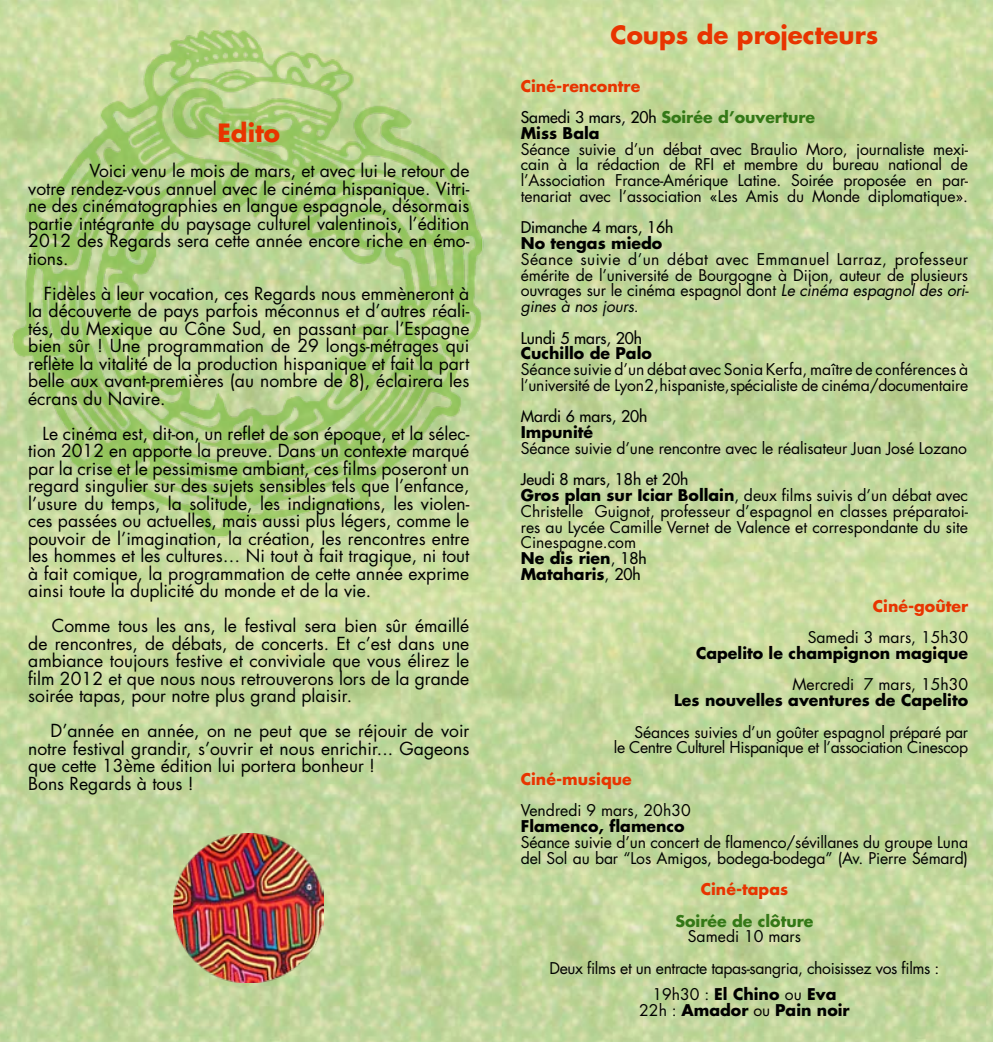
<style>
.page{position:relative;width:993px;height:1042px;background:#fff}
.page>*{position:absolute;margin:0;border:0;box-sizing:border-box;transform-origin:0 0}
.t1{font:700 24.5px "Futura";color:#e83400}
.t2{font:17.5px/17.5px "Futura";color:#000;text-align:justify}
.t3{font:15.75px/15.8px "Futura";letter-spacing:-.01em;color:#000}
.t4{font:700 15.75px/15.8px "Futura";color:#000;text-align:center}
.t5{font:700 15.75px/31.5px "Futura";color:#347817}
.t6{font:15.75px "Futura";color:#000}
.t7{font:700 15.75px "Futura";color:#e83400}
.s1{color:#e83400}
.s2{font-weight:400;color:#000}
.s3{font-style:italic}
.s4{font-style:inherit}
.s5{font-weight:700}
.s6{font-weight:400}
</style>
<div class="page">
<img style="left:0;top:0;width:992px;height:1042px">
<img style="left:0;top:25px;width:484px;height:525px">
<img style="left:173px;top:833px;width:150px;height:150px">
<h1 class="t1" style="left:217px;top:117px;width:64px">Edito</h1>
<p class="t2" style="left:28px;top:162px;width:442px;text-indent:61px">Voici venu le mois de mars, et avec lui le retour de votre rendez-vous annuel avec le cinéma hispanique. Vitri&shy;ne des cinématographies en langue espagnole, désormais partie intégrante du paysage culturel valentinois, l’édition 2012 des Regards sera cette année encore riche en émo&shy;tions.</p>
<p class="t2" style="left:28px;top:285px;width:442px;text-indent:16px">Fidèles à leur vocation, ces Regards nous emmèneront à la découverte de pays parfois méconnus et d’autres réali&shy;tés, du Mexique au Cône Sud, en passant par l’Espagne bien sûr ! Une programmation de 29 longs-métrages qui reflète la vitalité de la production hispanique et fait la part belle aux avant-premières (au nombre de 8), éclairera les écrans du Navire.</p>
<p class="t2" style="left:28px;top:425px;width:442px;text-indent:14px">Le cinéma est, dit-on, un reflet de son époque, et la sélec&shy;tion 2012 en apporte la preuve. Dans un contexte marqué par la crise et le pessimisme ambiant, ces films poseront un regard singulier sur des sujets sensibles tels que l’enfance, l’usure du temps, la solitude, les indignations, les violen&shy;ces passées ou actuelles, mais aussi plus légers, comme le pouvoir de l’imagination, la création, les rencontres entre les hommes et les cultures… Ni tout à fait tragique, ni tout à fait comique, la programmation de cette année exprime ainsi toute la duplicité du monde et de la vie.</p>
<p class="t2" style="left:28px;top:617px;width:442px;text-indent:24px">Comme tous les ans, le festival sera bien sûr émaillé de rencontres, de débats, de concerts. Et c’est dans une ambiance toujours festive et conviviale que vous élirez le film 2012 et que nous nous retrouverons lors de la grande soirée tapas, pour notre plus grand plaisir.</p>
<p class="t2" style="left:28px;top:722px;width:442px;text-align:left;text-indent:22px">D’année en année, on ne peut que se réjouir de voir notre festival grandir, s’ouvrir et nous enrichir... Gageons que cette 13ème édition lui portera bonheur !<br>Bons Regards à tous !</p>
<h1 class="t1" style="left:610px;top:19px;width:269px">Coups de projecteurs</h1>
<p class="t5" style="left:520px;top:70px;width:296px"><span class="s1">Ciné-rencontre<br></span><span class="s2">Samedi 3 mars, 20h</span> Soirée d’ouverture</p>
<p class="t4" style="left:520px;top:125px;width:80px">Miss Bala</p>
<p class="t3" style="left:520px;top:141px;width:448px;text-align:justify">Séance suivie d’un débat avec Braulio Moro, journaliste mexi&shy;cain à la rédaction de RFI et membre du bureau national de l’Association France-Amérique Latine. Soirée proposée en par&shy;tenariat avec l’association «Les Amis du Monde diplomatique».</p>
<p class="t6" style="left:520px;top:218px;width:154px">Dimanche 4 mars, 16h</p>
<p class="t4" style="left:520px;top:235px;width:143px">No tengas miedo</p>
<p class="t3" style="left:520px;top:251px;width:449px;text-align:justify">Séance suivie d’un débat avec Emmanuel Larraz, professeur émérite de l’université de Bourgogne à Dijon, auteur de plusieurs ouvrages sur le cinéma espagnol dont <span class="s3">Le cinéma espagnol des ori&shy;gines à nos jours</span>.</p>
<p class="t6" style="left:520px;top:328px;width:123px">Lundi 5 mars, 20h</p>
<p class="t4" style="left:520px;top:345px;width:132px">Cuchillo de Palo</p>
<p class="t3" style="left:520px;top:362px;width:449px">Séance suivie d’un débat avec Sonia Kerfa, maître de conférences à l’université de Lyon 2, hispaniste, spécialiste de cinéma/documentaire</p>
<p class="t6" style="left:520px;top:407px;width:128px">Mardi 6 mars, 20h</p>
<p class="t4" style="left:520px;top:424px;width:74px">Impunité</p>
<p class="t3" style="left:520px;top:440px;width:447px">Séance suivie d’une rencontre avec le réalisateur Juan José Lozano</p>
<p class="t3" style="left:520px;top:472px;width:448px"><span class="s4">Jeudi 8 mars, 18h et 20h<br></span><span class="s5">Gros plan sur Iciar Bollain</span>, deux films suivis d’un débat avec Christelle Guignot, professeur d’espagnol en classes préparatoi&shy;res au Lycée Camille Vernet de Valence et correspondante du site Cinespagne.com<br><span class="s5">Ne dis rien</span>, <span class="s4">18h<br></span><span class="s5">Mataharis</span>, <span class="s4">20h</span></p>
<p class="t7" style="left:872px;top:595px;width:97px">Ciné-goûter</p>
<p class="t3" style="left:807px;top:629px;width:162px">Samedi 3 mars, 15h30</p>
<p class="t4" style="left:695px;top:645px;width:273px">Capelito le champignon magique</p>
<p class="t3" style="left:792px;top:677px;width:177px">Mercredi 7 mars, 15h30</p>
<p class="t4" style="left:674px;top:692px;width:295px">Les nouvelles aventures de Capelito</p>
<p class="t3" style="left:613px;top:724px;width:356px;text-align:right">Séances suivies d’un goûter espagnol préparé par<br>le Centre Culturel Hispanique et l’association Cinescop</p>
<p class="t7" style="left:520px;top:768px;width:112px">Ciné-musique</p>
<p class="t3" style="left:520px;top:803px;width:171px">Vendredi 9 mars, 20h30</p>
<p class="t4" style="left:520px;top:818px;width:165px">Flamenco, flamenco</p>
<p class="t3" style="left:520px;top:834px;width:448px">Séance suivie d’un concert de flamenco/sévillanes du groupe Luna del Sol au bar “Los Amigos, bodega-bodega” (Av. Pierre Sémard)</p>
<p class="t7" style="left:700px;top:878px;width:89px">Ciné-tapas</p>
<p class="t5" style="left:675px;top:904px;width:139px">Soirée de clôture</p>
<p class="t3" style="left:549px;top:921px;width:391px;line-height:31.5px;text-align:center">Samedi 10 mars<br>Deux films et un entracte tapas-sangria, choisissez vos films :</p>
<p class="t4" style="left:639px;top:986px;width:212px"><span class="s6">19h30 :</span> El Chino <span class="s6">ou</span> Eva<br><span class="s6">22h :</span> Amador <span class="s6">ou</span> Pain noir</p>
</div>
